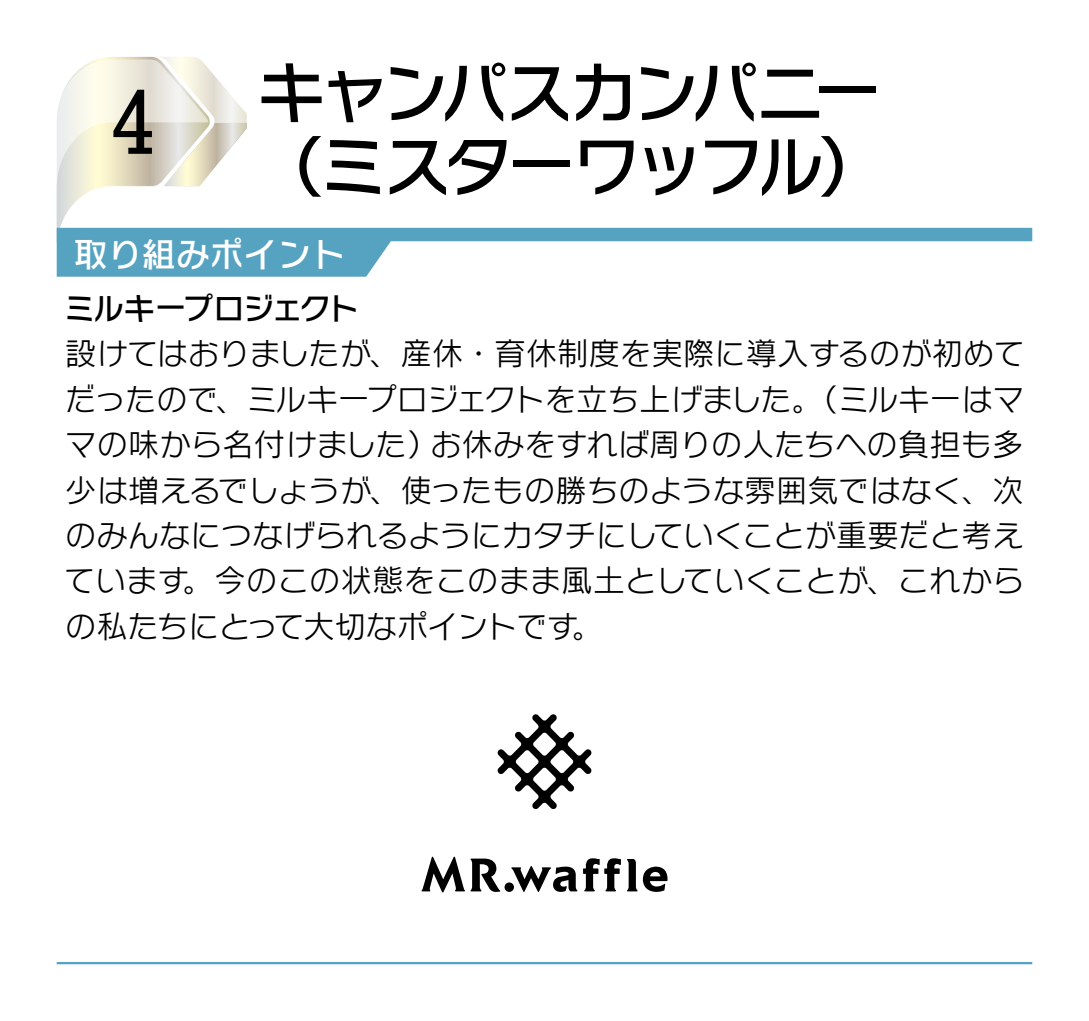
<style>
.page{position:relative;width:1089px;height:1021px;background:#fff}
.page>*{position:absolute;margin:0;border:0;box-sizing:border-box;transform-origin:0 0}
.t1{font:500 90.8px "Memphis";color:#000}
.t2{font:68px/73.6px "Rodin NTLG Pro DB";letter-spacing:-.085em;color:#000}
.t3{font:34px "Rodin NTLG Pro DB";color:#fff}
.t4{font:31.2px/45.2px "Rodin NTLG Pro M";color:#000;text-align:justify}
.t5{font:31.2px "Rodin NTLG Pro DB";letter-spacing:-.09em;color:#000}
</style>
<div class="page">
<hr style="left:57px;top:962px;width:975px;height:2px;background:#56a3c1">
<svg style="left:57px;top:57px;width:190px;height:171px"></svg>
<svg style="left:57px;top:228px;width:975px;height:49px;fill:#56a3c1"></svg>
<svg style="left:497px;top:714px;width:94px;height:95px"></svg>
<svg style="left:627px;top:859px;width:10px;height:32px"></svg>
<div style="left:504px;top:882px;width:10px;height:9px;background:#000;border-radius:50%"></div>
<svg style="left:583px;top:858px;width:38px;height:33px"></svg>
<svg style="left:643px;top:866px;width:24px;height:25px"></svg>
<svg style="left:421px;top:856px;width:79px;height:36px"></svg>
<svg style="left:511px;top:866px;width:66px;height:25px"></svg>
<h2 class="t2" style="left:257px;top:53px;width:628px">キャンパスカンパニー（ミスターワッフル）</h2>
<p class="t3" style="left:74px;top:231px;width:274px">取り組みポイント</p>
<h1 class="t1" style="left:111px;top:66px;width:47px">4</h1>
<p class="t5" style="left:64px;top:288px;width:296px">ミルキープロジェクト</p>
<p class="t4" style="left:64px;top:330px;width:962px">設けてはおりましたが、産休・育休制度を実際に導入するのが初めてだったので、ミルキープロジェクトを立ち上げました。（ミルキーはママの味から名付けました）お休みをすれば周りの人たちへの負担も多少は増えるでしょうが、使ったもの勝ちのような雰囲気ではなく、次のみんなにつなげられるようにカタチにしていくことが重要だと考えています。今のこの状態をこのまま風土としていくことが、これからの私たちにとって大切なポイントです。</p>
</div>
